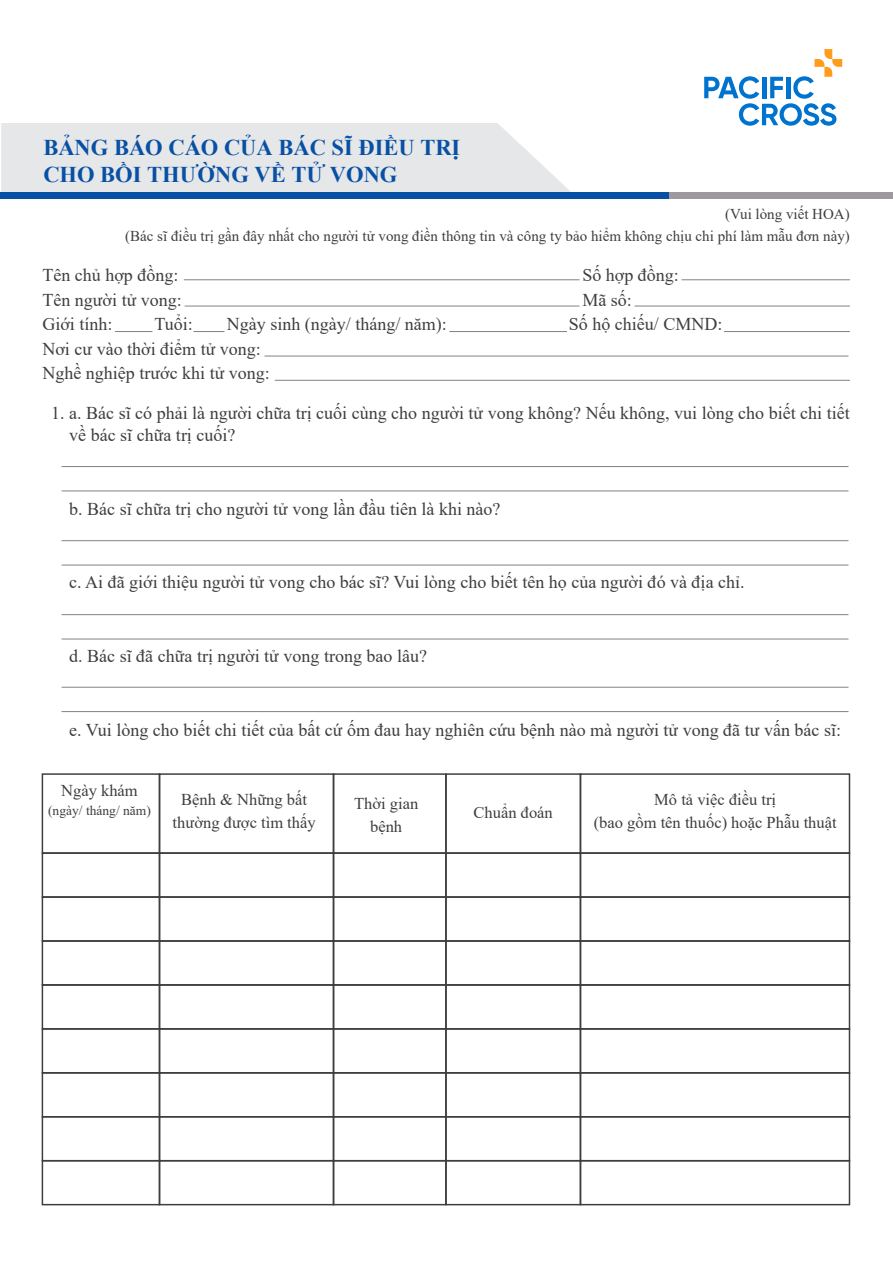
<style>
.page{position:relative;width:893px;height:1263px;background:#fff}
.page>*{position:absolute;margin:0;border:0;box-sizing:border-box;transform-origin:0 0}
.t1{font:700 22.5px/27px "Times New Roman";color:#0850a3}
.t2{font:18px/24.6px "Times New Roman";color:#3e3e3f}
.t3{font:16.5px/22.8px "Times New Roman";color:#3e3e3f;text-align:center}
.t4{font:15px/22.5px "Times New Roman";color:#3e3e3f;text-align:right}
.t5{font:13.5px "Times New Roman";color:#3e3e3f}
</style>
<div class="page">
<div style="left:1px;top:123px;width:570px;height:69px;background:#e6e7e9"></div>
<div style="left:0;top:192px;width:670px;height:7px;background:#0850a3"></div>
<div style="left:670px;top:192px;width:223px;height:7px;background:#9e989f"></div>
<hr style="left:115px;top:331px;width:38px;height:1px;background:#808285">
<hr style="left:193px;top:331px;width:32px;height:1px;background:#808285">
<hr style="left:184px;top:279px;width:395px;height:1px;background:#808285">
<hr style="left:264px;top:356px;width:584px;height:1px;background:#808285">
<hr style="left:275px;top:380px;width:575px;height:1px;background:#808285">
<hr style="left:62px;top:466px;width:786px;height:1px;background:#808285">
<hr style="left:62px;top:491px;width:786px;height:1px;background:#808285">
<hr style="left:62px;top:540px;width:786px;height:1px;background:#808285">
<hr style="left:62px;top:565px;width:786px;height:1px;background:#808285">
<hr style="left:62px;top:614px;width:786px;height:1px;background:#808285">
<hr style="left:62px;top:639px;width:786px;height:1px;background:#808285">
<hr style="left:62px;top:687px;width:786px;height:1px;background:#808285">
<hr style="left:62px;top:711px;width:786px;height:1px;background:#808285">
<hr style="left:185px;top:306px;width:394px;height:1px;background:#808285">
<hr style="left:724px;top:331px;width:126px;height:1px;background:#808285">
<hr style="left:449px;top:331px;width:118px;height:1px;background:#808285">
<hr style="left:681px;top:279px;width:169px;height:1px;background:#808285">
<hr style="left:634px;top:306px;width:216px;height:1px;background:#808285">
<div style="left:42px;top:773px;width:118px;height:81px;border:2px solid #3e3e3f"></div>
<div style="left:159px;top:773px;width:175px;height:81px;border:2px solid #3e3e3f"></div>
<div style="left:333px;top:773px;width:114px;height:81px;border:2px solid #3e3e3f"></div>
<div style="left:445px;top:773px;width:136px;height:81px;border:2px solid #3e3e3f"></div>
<div style="left:580px;top:773px;width:270px;height:81px;border:2px solid #3e3e3f"></div>
<div style="left:42px;top:852px;width:118px;height:46px;border:2px solid #3e3e3f"></div>
<div style="left:159px;top:852px;width:175px;height:46px;border:2px solid #3e3e3f"></div>
<div style="left:333px;top:852px;width:114px;height:46px;border:2px solid #3e3e3f"></div>
<div style="left:445px;top:852px;width:136px;height:46px;border:2px solid #3e3e3f"></div>
<div style="left:580px;top:852px;width:270px;height:46px;border:2px solid #3e3e3f"></div>
<div style="left:42px;top:896px;width:118px;height:46px;border:2px solid #3e3e3f"></div>
<div style="left:159px;top:896px;width:175px;height:46px;border:2px solid #3e3e3f"></div>
<div style="left:333px;top:896px;width:114px;height:46px;border:2px solid #3e3e3f"></div>
<div style="left:445px;top:896px;width:136px;height:46px;border:2px solid #3e3e3f"></div>
<div style="left:580px;top:896px;width:270px;height:46px;border:2px solid #3e3e3f"></div>
<div style="left:42px;top:940px;width:118px;height:46px;border:2px solid #3e3e3f"></div>
<div style="left:159px;top:940px;width:175px;height:46px;border:2px solid #3e3e3f"></div>
<div style="left:333px;top:940px;width:114px;height:46px;border:2px solid #3e3e3f"></div>
<div style="left:445px;top:940px;width:136px;height:46px;border:2px solid #3e3e3f"></div>
<div style="left:580px;top:940px;width:270px;height:46px;border:2px solid #3e3e3f"></div>
<div style="left:42px;top:984px;width:118px;height:45px;border:2px solid #3e3e3f"></div>
<div style="left:159px;top:984px;width:175px;height:45px;border:2px solid #3e3e3f"></div>
<div style="left:333px;top:984px;width:114px;height:45px;border:2px solid #3e3e3f"></div>
<div style="left:445px;top:984px;width:136px;height:45px;border:2px solid #3e3e3f"></div>
<div style="left:580px;top:984px;width:270px;height:45px;border:2px solid #3e3e3f"></div>
<div style="left:42px;top:1028px;width:118px;height:45px;border:2px solid #3e3e3f"></div>
<div style="left:159px;top:1028px;width:175px;height:45px;border:2px solid #3e3e3f"></div>
<div style="left:333px;top:1028px;width:114px;height:45px;border:2px solid #3e3e3f"></div>
<div style="left:445px;top:1028px;width:136px;height:45px;border:2px solid #3e3e3f"></div>
<div style="left:580px;top:1028px;width:270px;height:45px;border:2px solid #3e3e3f"></div>
<div style="left:42px;top:1072px;width:118px;height:45px;border:2px solid #3e3e3f"></div>
<div style="left:159px;top:1072px;width:175px;height:45px;border:2px solid #3e3e3f"></div>
<div style="left:333px;top:1072px;width:114px;height:45px;border:2px solid #3e3e3f"></div>
<div style="left:445px;top:1072px;width:136px;height:45px;border:2px solid #3e3e3f"></div>
<div style="left:580px;top:1072px;width:270px;height:45px;border:2px solid #3e3e3f"></div>
<div style="left:42px;top:1116px;width:118px;height:45px;border:2px solid #3e3e3f"></div>
<div style="left:159px;top:1116px;width:175px;height:45px;border:2px solid #3e3e3f"></div>
<div style="left:333px;top:1116px;width:114px;height:45px;border:2px solid #3e3e3f"></div>
<div style="left:445px;top:1116px;width:136px;height:45px;border:2px solid #3e3e3f"></div>
<div style="left:580px;top:1116px;width:270px;height:45px;border:2px solid #3e3e3f"></div>
<div style="left:42px;top:1160px;width:118px;height:45px;border:2px solid #3e3e3f"></div>
<div style="left:159px;top:1160px;width:175px;height:45px;border:2px solid #3e3e3f"></div>
<div style="left:333px;top:1160px;width:114px;height:45px;border:2px solid #3e3e3f"></div>
<div style="left:445px;top:1160px;width:136px;height:45px;border:2px solid #3e3e3f"></div>
<div style="left:580px;top:1160px;width:270px;height:45px;border:2px solid #3e3e3f"></div>
<svg style="left:704px;top:49px;width:138px;height:77px"></svg>
<p class="t1" style="left:43px;top:133px;width:418px">BẢNG BÁO CÁO CỦA BÁC SĨ ĐIỀU TRỊ<br>CHO BỒI THƯỜNG VỀ TỬ VONG</p>
<p class="t4" style="left:125px;top:202px;width:726px">(Vui lòng viết HOA)<br>(Bác sĩ điều trị gần đây nhất cho người tử vong điền thông tin và công ty bảo hiểm không chịu chi phí làm mẫu đơn này)</p>
<p class="t2" style="left:42px;top:262px;width:138px">Tên chủ hợp đồng:</p>
<p class="t2" style="left:582px;top:262px;width:98px">Số hợp đồng:</p>
<p class="t2" style="left:42px;top:287px;width:141px">Tên người tử vong:</p>
<p class="t2" style="left:582px;top:287px;width:51px">Mã số:</p>
<p class="t2" style="left:42px;top:311px;width:72px">Giới tính:</p>
<p class="t2" style="left:155px;top:311px;width:40px">Tuổi:</p>
<p class="t2" style="left:227px;top:311px;width:221px">Ngày sinh (ngày/ tháng/ năm):</p>
<p class="t2" style="left:569px;top:311px;width:155px">Số hộ chiếu/ CMND:</p>
<p class="t2" style="left:42px;top:336px;width:229px">Nơi cư vào thời điểm tử vong:<br>Nghề nghiệp trước khi tử vong:</p>
<p class="t2" style="left:69px;top:402px;width:782px;line-height:21.6px;text-indent:-18px">1. a. Bác sĩ có phải là người chữa trị cuối cùng cho người tử vong không? Nếu không, vui lòng cho biết chi tiết về bác sĩ chữa trị cuối?</p>
<p class="t2" style="left:69px;top:496px;width:433px">b. Bác sĩ chữa trị cho người tử vong lần đầu tiên là khi nào?</p>
<p class="t2" style="left:69px;top:569px;width:677px">c. Ai đã giới thiệu người tử vong cho bác sĩ? Vui lòng cho biết tên họ của người đó và địa chỉ.</p>
<p class="t2" style="left:69px;top:643px;width:359px">d. Bác sĩ đã chữa trị người tử vong trong bao lâu?</p>
<p class="t2" style="left:69px;top:717px;width:773px">e. Vui lòng cho biết chi tiết của bất cứ ốm đau hay nghiên cứu bệnh nào mà người tử vong đã tư vấn bác sĩ:</p>
<p class="t3" style="left:61px;top:779px;width:78px">Ngày khám</p>
<p class="t5" style="left:48px;top:801px;width:104px">(ngày/ tháng/ năm)</p>
<p class="t3" style="left:173px;top:787px;width:145px">Bệnh &amp; Những bất thường được tìm thấy</p>
<p class="t3" style="left:354px;top:792px;width:66px">Thời gian bệnh</p>
<p class="t3" style="left:474px;top:800px;width:81px">Chuẩn đoán</p>
<p class="t3" style="left:594px;top:788px;width:244px">Mô tả việc điều trị<br>(bao gồm tên thuốc) hoặc Phẫu thuật</p>
</div>
